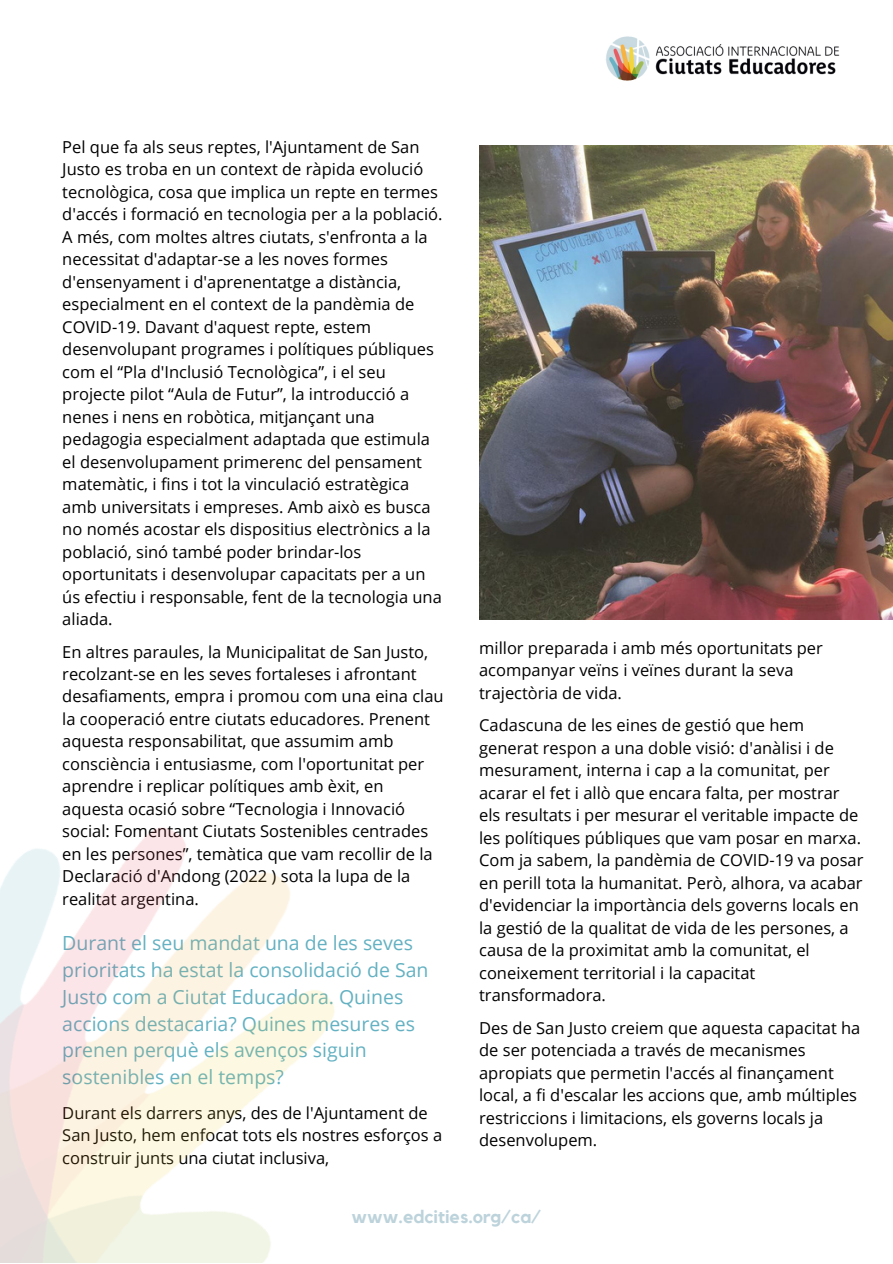
<style>
.page{position:relative;width:893px;height:1264px;background:#fff}
.page>*{position:absolute;margin:0;border:0;box-sizing:border-box;transform-origin:0 0}
.t1{font:19.5px/26.8px "Open Sans";color:#63b1c2}
.t2{font:700 18px "Kollektif";color:#bdd3db}
.t3{font:16.5px/22.5px "Open Sans";color:#000}
</style>
<div class="page">
<img style="left:0;top:828px;width:335px;height:434px">
<img style="left:479px;top:145px;width:413px;height:474px">
<img style="left:606px;top:36px;width:234px;height:45px">
<p class="t3" style="left:62px;top:135px;width:382px">Pel que fa als seus reptes, l'Ajuntament de San Justo es troba en un context de ràpida evolució tecnològica, cosa que implica un repte en termes d'accés i formació en tecnologia per a la població.<br>A més, com moltes altres ciutats, s'enfronta a la necessitat d'adaptar-se a les noves formes d'ensenyament i d'aprenentatge a distància, especialment en el context de la pandèmia de COVID-19. Davant d'aquest repte, estem desenvolupant programes i polítiques públiques com el “Pla d'Inclusió Tecnològica”, i el seu projecte pilot “Aula de Futur”, la introducció a nenes i nens en robòtica, mitjançant una pedagogia especialment adaptada que estimula el desenvolupament primerenc del pensament matemàtic, i fins i tot la vinculació estratègica amb universitats i empreses. Amb això es busca no només acostar els dispositius electrònics a la població, sinó també poder brindar-los oportunitats i desenvolupar capacitats per a un ús efectiu i responsable, fent de la tecnologia una aliada.</p>
<p class="t3" style="left:62px;top:640px;width:383px">En altres paraules, la Municipalitat de San Justo, recolzant-se en les seves fortaleses i afrontant desafiaments, empra i promou com una eina clau la cooperació entre ciutats educadores. Prenent aquesta responsabilitat, que assumim amb consciència i entusiasme, com l'oportunitat per aprendre i replicar polítiques amb èxit, en aquesta ocasió sobre “Tecnologia i Innovació social: Fomentant Ciutats Sostenibles centrades en les persones”, temàtica que vam recollir de la Declaració d'Andong (2022 ) sota la lupa de la realitat argentina.</p>
<p class="t1" style="left:62px;top:928px;width:367px">Durant el seu mandat una de les seves prioritats ha estat la consolidació de San Justo com a Ciutat Educadora. Quines accions destacaria? Quines mesures es prenen perquè els avenços siguin sostenibles en el temps?</p>
<p class="t3" style="left:62px;top:1100px;width:381px">Durant els darrers anys, des de l'Ajuntament de<br>San Justo, hem enfocat tots els nostres esforços a construir junts una ciutat inclusiva,</p>
<p class="t3" style="left:479px;top:636px;width:345px">millor preparada i amb més oportunitats per</p>
<p class="t3" style="left:479px;top:658px;width:316px">acompanyar veïns i veïnes durant la seva trajectòria de vida.</p>
<p class="t3" style="left:479px;top:713px;width:383px">Cadascuna de les eines de gestió que hem generat respon a una doble visió: d'anàlisi i de mesurament, interna i cap a la comunitat, per acarar el fet i allò que encara falta, per mostrar els resultats i per mesurar el veritable impacte de les polítiques públiques que vam posar en marxa.</p>
<p class="t3" style="left:479px;top:848px;width:386px">Com ja sabem, la pandèmia de COVID-19 va posar en perill tota la humanitat. Però, alhora, va acabar d'evidenciar la importància dels governs locals en la gestió de la qualitat de vida de les persones, a causa de la proximitat amb la comunitat, el coneixement territorial i la capacitat transformadora.</p>
<p class="t3" style="left:479px;top:1016px;width:383px">Des de San Justo creiem que aquesta capacitat ha de ser potenciada a través de mecanismes apropiats que permetin l'accés al finançament local, a fi d'escalar les accions que, amb múltiples restriccions i limitacions, els governs locals ja desenvolupem.</p>
<p class="t2" style="left:351px;top:1208px;width:191px">www.edcities.org/ca/</p>
</div>
